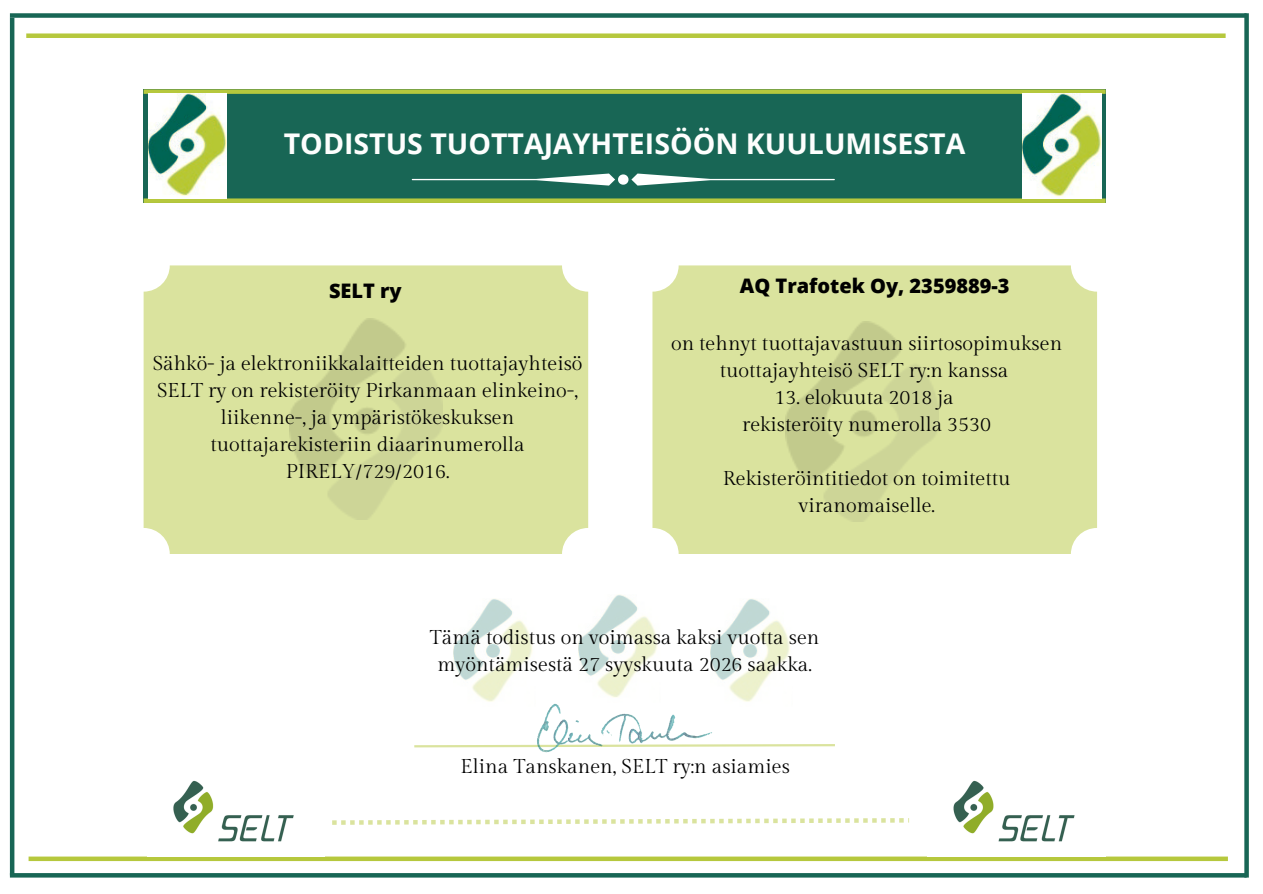
<style>
.page{position:relative;width:1263px;height:894px;background:#fff}
.page>*{position:absolute;margin:0;border:0;box-sizing:border-box;transform-origin:0 0}
.t1{font:700 28.5px "Open Sans";color:#fdfefd}
.t2{font:19.95px/27px "Gilda Display";color:#000;text-align:center}
.t3{font:800 19.95px "Open Sans";color:#000}
</style>
<div class="page">
<div style="left:10px;top:13px;width:1236px;height:5px;background:#186655"></div>
<svg style="left:10px;top:872px;width:1234px;height:5px;fill:#186655"></svg>
<div style="left:1244px;top:13px;width:5px;height:864px;background:#186655"></div>
<hr style="left:10px;top:18px;width:4px;height:857px;background:#186655">
<div style="left:26px;top:33px;width:1200px;height:5px;background:#b6c83d"></div>
<svg style="left:29px;top:856px;width:1199px;height:4px;background:#c2d15e"></svg>
<div style="left:144px;top:89px;width:962px;height:114px;background:#186655"></div>
<div style="left:144px;top:89px;width:962px;height:5px;background:#b6c83d"></div>
<div style="left:144px;top:198px;width:962px;height:5px;background:#b6c83d"></div>
<img style="left:1022px;top:94px;width:79px;height:104px">
<img style="left:148px;top:94px;width:79px;height:104px">
<svg style="left:414px;top:744px;width:421px;height:3px"></svg>
<svg style="left:652px;top:265px;width:445px;height:289px;background:#d8e19d"></svg>
<svg style="left:412px;top:173px;width:423px;height:12px"></svg>
<svg style="left:144px;top:265px;width:444px;height:289px;background:#d8e19d"></svg>
<img style="left:711px;top:598px;width:79px;height:104px">
<img style="left:578px;top:594px;width:80px;height:79px">
<img style="left:453px;top:598px;width:80px;height:104px">
<svg style="left:332px;top:818px;width:577px;height:6px"></svg>
<img style="left:173px;top:780px;width:121px;height:62px">
<img style="left:953px;top:780px;width:122px;height:62px">
<img style="left:519px;top:673px;width:200px;height:80px">
<p class="t1" style="left:284px;top:123px;width:683px">TODISTUS TUOTTAJAYHTEISÖÖN KUULUMISESTA</p>
<p class="t3" style="left:329px;top:276px;width:74px">SELT ry</p>
<h2 class="t2" style="left:153px;top:350px;width:431px">Sähkö- ja elektroniikkalaitteiden tuottajayhteisö SELT ry on rekisteröity Pirkanmaan elinkeino-, liikenne-, ja ympäristökeskuksen tuottajarekisteriin diaarinumerolla PIRELY/729/2016.</h2>
<p class="t3" style="left:740px;top:272px;width:271px">AQ Trafotek Oy, 2359889-3</p>
<h2 class="t2" style="left:671px;top:330px;width:393px">on tehnyt tuottajavastuun siirtosopimuksen tuottajayhteisö SELT ry:n kanssa</h2>
<p class="t2" style="left:774px;top:384px;width:181px">13. elokuuta 2018 ja</p>
<p class="t2" style="left:742px;top:411px;width:251px">rekisteröity numerolla 3530</p>
<p class="t2" style="left:723px;top:465px;width:289px">Rekisteröintitiedot on toimitettu viranomaiselle.</p>
<p class="t2" style="left:430px;top:624px;width:391px">Tämä todistus on voimassa kaksi vuotta sen myöntämisestä 27 syyskuuta 2026 saakka.</p>
<p class="t2" style="left:461px;top:753px;width:331px">Elina Tanskanen, SELT ry:n asiamies</p>
</div>
